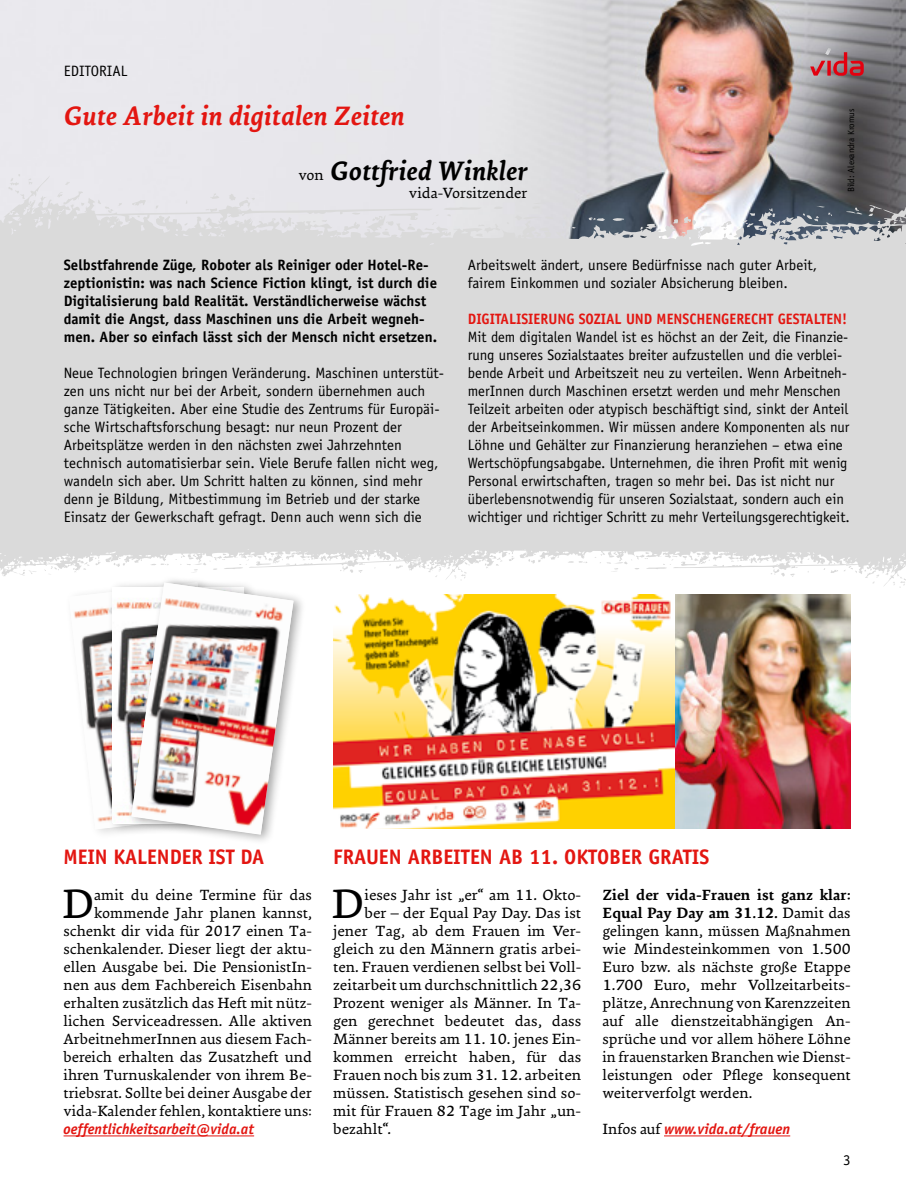
<style>
.page{position:relative;width:906px;height:1191px;background:#fff}
.page>*{position:absolute;margin:0;border:0;box-sizing:border-box;transform-origin:0 0}
.t1{font:41.4px "Ginkgo LT Pro";color:#000}
.t2{font:italic 700 27px/54.8px "Ginkgo LT Pro";color:#e31611}
.t3{font:700 21px "Officina Sans Std";color:#e31611}
.t4{font:15px/18px "Officina Sans Std";color:#000}
.t5{font:15px/18px "Ginkgo LT Pro";color:#000;text-align:right}
.t6{font:700 15px/18px "Officina Sans Std";color:#000}
.t7{font:italic 700 15px "Officina Sans Std";color:#e31611}
.t8{font:700 15px "Officina Sans Std";color:#e31611;scale:.95 1}
.t9{font:9px "Officina Sans Std";letter-spacing:-.01em;color:#000}
.s1{font-weight:400;font-style:normal;font-size:15px;color:#000}
.s2{color:#000}
.s3{font-weight:700}
.s4{font-family:"Ginkgo LT Pro";font-weight:400;font-style:normal;color:#000}
</style>
<div class="page">
<img style="left:0;top:0;width:906px;height:196px">
<div style="left:0;top:250px;width:906px;height:298px;background:#dadada"></div>
<svg style="left:0;top:196px;width:906px;height:54px;background:#c5c4c7"></svg>
<svg style="left:57px;top:181px;width:27px;height:26px"></svg>
<svg style="left:210px;top:193px;width:9px;height:6px"></svg>
<svg style="left:8px;top:174px;width:42px;height:27px"></svg>
<svg style="left:868px;top:204px;width:14px;height:13px"></svg>
<svg style="left:229px;top:194px;width:26px;height:14px"></svg>
<svg style="left:846px;top:208px;width:16px;height:7px"></svg>
<svg style="left:802px;top:205px;width:30px;height:17px"></svg>
<svg style="left:769px;top:208px;width:6px;height:9px"></svg>
<svg style="left:352px;top:212px;width:8px;height:3px"></svg>
<svg style="left:588px;top:217px;width:17px;height:5px"></svg>
<svg style="left:743px;top:212px;width:12px;height:15px"></svg>
<svg style="left:341px;top:222px;width:19px;height:14px"></svg>
<svg style="left:681px;top:231px;width:5px;height:3px"></svg>
<svg style="left:424px;top:202px;width:130px;height:37px;background:#e0e0e2"></svg>
<svg style="left:132px;top:199px;width:14px;height:7px"></svg>
<svg style="left:98px;top:199px;width:24px;height:14px"></svg>
<svg style="left:366px;top:211px;width:52px;height:25px"></svg>
<svg style="left:721px;top:220px;width:11px;height:18px"></svg>
<svg style="left:280px;top:217px;width:15px;height:11px"></svg>
<svg style="left:645px;top:224px;width:11px;height:6px"></svg>
<svg style="left:810px;top:48px;width:53px;height:28px"></svg>
<svg style="left:827px;top:61px;width:4px;height:15px"></svg>
<hr style="left:64px;top:1135px;width:190px;height:1px;background:#e31611">
<hr style="left:664px;top:1135px;width:126px;height:1px;background:#e31611">
<div style="left:126px;top:575px;width:180px;height:270px;background:#000;opacity:.35"></div>
<img style="left:0;top:548px;width:906px;height:286px">
<img style="left:131px;top:582px;width:162px;height:252px">
<img style="left:333px;top:595px;width:341px;height:233px">
<p class="t4" style="left:64px;top:61px;width:65px">EDITORIAL</p>
<h2 class="t2" style="left:298px;top:89px;width:231px;text-indent:-234px">Gute Arbeit in digitalen Zeiten<br><span class="s1">von</span> <span class="s2">Gottfried Winkler</span></h2>
<p class="t5" style="left:409px;top:184px;width:120px">vida-Vorsitzender</p>
<p class="t9" style="left:846px;top:192px;width:85px;rotate:-90deg">Bild: Alexandra Kromus</p>
<p class="t6" style="left:64px;top:256px;width:375px">Selbstfahrende Züge, Roboter als Reiniger oder Hotel-Re&shy;zeptionistin: was nach Science Fiction klingt, ist durch die Digitalisierung bald Realität. Verständlicherweise wächst damit die Angst, dass Maschinen uns die Arbeit wegneh&shy;men. Aber so einfach lässt sich der Mensch nicht ersetzen.</p>
<p class="t4" style="left:64px;top:364px;width:382px">Neue Technologien bringen Veränderung. Maschinen unterstüt&shy;zen uns nicht nur bei der Arbeit, sondern übernehmen auch ganze Tätigkeiten. Aber eine Studie des Zentrums für Europäi&shy;sche Wirtschaftsforschung besagt: nur neun Prozent der Arbeitsplätze werden in den nächsten zwei Jahrzehnten technisch automatisierbar sein. Viele Berufe fallen nicht weg, wandeln sich aber. Um Schritt halten zu können, sind mehr denn je Bildung, Mitbestimmung im Betrieb und der starke Einsatz der Gewerkschaft gefragt. Denn auch wenn sich die</p>
<p class="t4" style="left:468px;top:256px;width:351px">Arbeitswelt ändert, unsere Bedürfnisse nach guter Arbeit, fairem Einkommen und sozialer Absicherung bleiben.</p>
<p class="t8" style="left:468px;top:310px;width:401px">DIGITALISIERUNG SOZIAL UND MENSCHENGERECHT GESTALTEN!</p>
<p class="t4" style="left:468px;top:328px;width:383px">Mit dem digitalen Wandel ist es höchst an der Zeit, die Finanzie&shy;rung unseres Sozialstaates breiter aufzustellen und die verblei&shy;bende Arbeit und Arbeitszeit neu zu verteilen. Wenn Arbeitneh&shy;merInnen durch Maschinen ersetzt werden und mehr Menschen Teilzeit arbeiten oder atypisch beschäftigt sind, sinkt der Anteil der Arbeitseinkommen. Wir müssen andere Komponenten als nur Löhne und Gehälter zur Finanzierung heranziehen – etwa eine Wertschöpfungsabgabe. Unternehmen, die ihren Profit mit wenig Personal erwirtschaften, tragen so mehr bei. Das ist nicht nur überlebensnotwendig für unseren Sozialstaat, sondern auch ein wichtiger und richtiger Schritt zu mehr Verteilungsgerechtigkeit.</p>
<h3 class="t3" style="left:64px;top:844px;width:202px">MEIN KALENDER IST DA</h3>
<h1 class="t1" style="left:62px;top:878px;width:34px">D</h1>
<p class="t5" style="left:64px;top:886px;width:250px">amit du deine Termine für das kommende Jahr planen kannst, schenkt dir vida für 2017 einen Ta&shy;schenkalender. Dieser liegt der aktu&shy;ellen Ausgabe bei. Die PensionistIn&shy;nen aus dem Fachbereich Eisenbahn erhalten zusätzlich das Heft mit nütz&shy;lichen Serviceadressen. Alle aktiven ArbeitnehmerInnen aus diesem Fach&shy;bereich erhalten das Zusatzheft und ihren Turnuskalender von ihrem Be&shy;triebsrat. Sollte bei deiner Ausgabe der vida-Kalender fehlen, kontaktiere uns:</p>
<p class="t7" style="left:64px;top:1120px;width:192px">oeffentlichkeitsarbeit@vida.at</p>
<h3 class="t3" style="left:333px;top:844px;width:378px">FRAUEN ARBEITEN AB 11. OKTOBER GRATIS</h3>
<h1 class="t1" style="left:332px;top:878px;width:34px">D</h1>
<p class="t5" style="left:364px;top:886px;width:218px">ieses Jahr ist „er“ am 11. Okto-</p>
<p class="t5" style="left:364px;top:904px;width:218px">ber – der Equal Pay Day. Das ist</p>
<p class="t5" style="left:333px;top:922px;width:249px">jener Tag, ab dem Frauen im Ver-</p>
<p class="t5" style="left:333px;top:940px;width:249px">gleich zu den Männern gratis arbei-</p>
<p class="t5" style="left:333px;top:958px;width:249px">ten. Frauen verdienen selbst bei Voll-</p>
<p class="t5" style="left:333px;top:976px;width:249px">zeitarbeit um durchschnittlich 22,36</p>
<p class="t5" style="left:333px;top:994px;width:249px">Prozent weniger als Männer. In Ta-</p>
<p class="t5" style="left:333px;top:1012px;width:249px">gen gerechnet bedeutet das, dass</p>
<p class="t5" style="left:333px;top:1030px;width:249px">Männer bereits am 11. 10. jenes Ein-</p>
<p class="t5" style="left:333px;top:1048px;width:249px">kommen erreicht haben, für das</p>
<p class="t5" style="left:333px;top:1066px;width:249px">Frauen noch bis zum 31. 12. arbeiten</p>
<p class="t5" style="left:333px;top:1084px;width:249px">müssen. Statistisch gesehen sind so-</p>
<p class="t5" style="left:333px;top:1102px;width:249px">mit für Frauen 82 Tage im Jahr „un-</p>
<p class="t5" style="left:333px;top:1120px;width:60px">bezahlt“.</p>
<p class="t5" style="left:602px;top:886px;width:250px;text-align:justify"><span class="s3">Ziel der vida-Frauen ist ganz klar:<br>Equal Pay Day am 31.12.</span> Damit das gelingen kann, müssen Maßnahmen wie Mindesteinkommen von 1.500<br>Euro bzw. als nächste große Etappe 1.700 Euro, mehr Vollzeitarbeits&shy;plätze, Anrechnung von Karenzzeiten auf alle dienstzeitabhängigen An&shy;sprüche und vor allem höhere Löhne in frauenstarken Branchen wie Dienst&shy;leistungen oder Pflege konsequent weiterverfolgt werden.</p>
<p class="t7" style="left:602px;top:1120px;width:189px"><span class="s4">Infos auf</span> www.vida.at/frauen</p>
<p class="t4" style="left:843px;top:1150px;width:9px">3</p>
</div>
